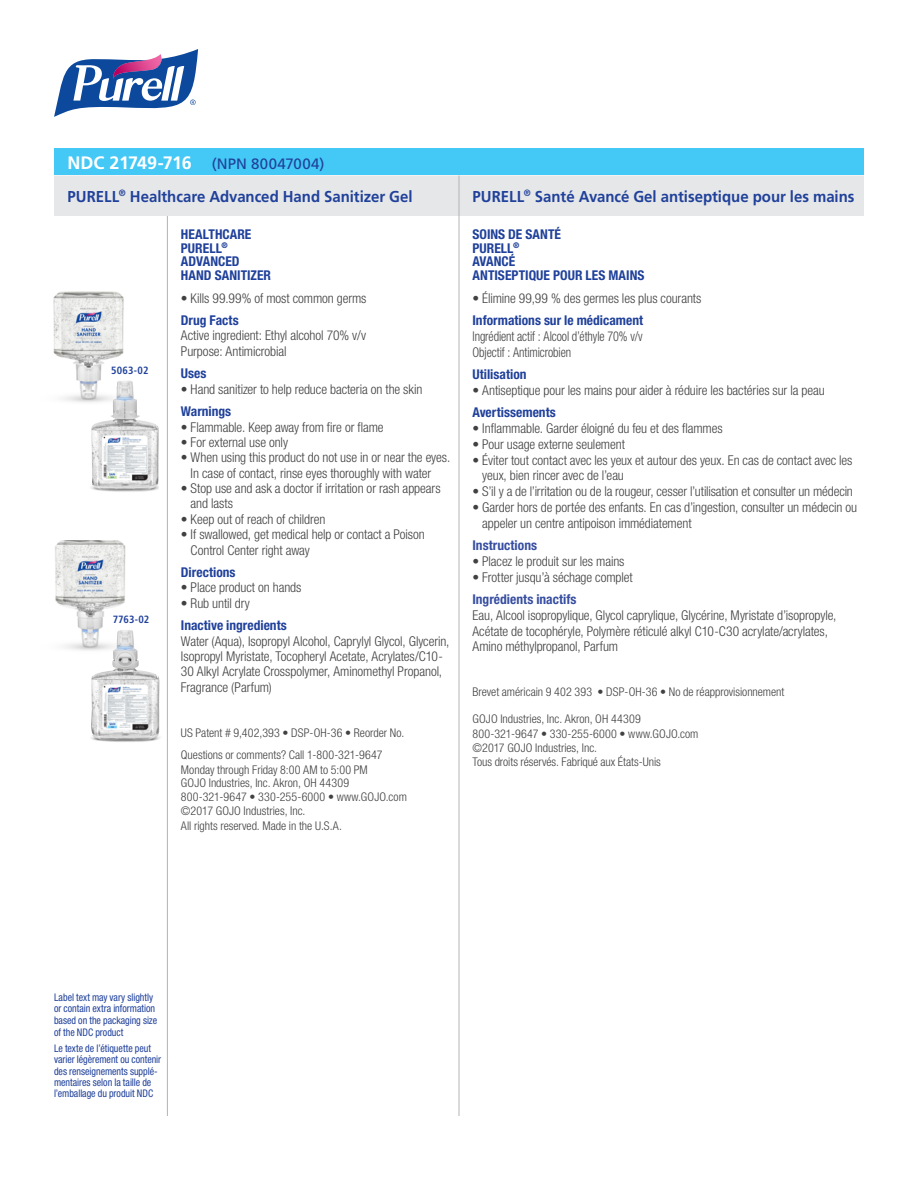
<style>
.page{position:relative;width:918px;height:1188px;background:#fff}
.page>*{position:absolute;margin:0;border:0;box-sizing:border-box;transform-origin:0 0}
.t1{font:700 15.75px "Frutiger LT Std";color:#20419b;scale:.95 1}
.t2{font:15px "Frutiger LT Std";letter-spacing:.025em;color:#20419b}
.t3{font:300 condensed 13.5px/15.5px "Helvetica Neue LT Std";letter-spacing:-.005em;color:#414042}
.t4{font:700 condensed 13.5px/13.5px "Helvetica Neue LT Std";color:#20419b}
.t5{font:300 condensed 13.5px/15.8px "Helvetica Neue LT Std";letter-spacing:-.005em;color:#414042;scale:.9 1}
.t6{font:700 condensed 13.5px "Helvetica Neue LT Std";color:#374ea1}
.t7{font:300 condensed 12px/14.1px "Helvetica Neue LT Std";color:#414042}
.t8{font:condensed 10.5px/11.2px "Helvetica Neue LT Std";color:#20419b;scale:.95 1}
.t9{font:700 condensed 10.5px "Frutiger LT Std";letter-spacing:.005em;color:#20419b}
.s1{font-weight:700;font-size:18px;color:#fff}
</style>
<div class="page">
<div style="left:54px;top:148px;width:810px;height:28px;background:#44c8f5"></div>
<div style="left:54px;top:176px;width:810px;height:40px;background:#e6e7e8"></div>
<hr style="left:459px;top:216px;width:1px;height:900px;background:#b1b4b6">
<hr style="left:167px;top:216px;width:1px;height:900px;background:#b1b4b6">
<hr style="left:459px;top:176px;width:1px;height:40px;background:#b1b4b6">
<svg style="left:54px;top:49px;width:144px;height:68px"></svg>
<img style="left:55px;top:540px;width:78px;height:111px">
<img style="left:53px;top:291px;width:71px;height:111px">
<img style="left:89px;top:632px;width:69px;height:110px">
<img style="left:89px;top:381px;width:61px;height:111px">
<p class="t2" style="left:68px;top:155px;width:258px"><span class="s1">NDC 21749-716</span> (NPN 80047004)</p>
<p class="t1" style="left:68px;top:187px;width:365px">PURELL<sup>®</sup> Healthcare Advanced Hand Sanitizer Gel</p>
<p class="t1" style="left:472px;top:187px;width:404px">PURELL<sup>®</sup> Santé Avancé Gel antiseptique pour les mains</p>
<p class="t4" style="left:181px;top:227px;width:92px">HEALTHCARE<br>PURELL<sup>®<br></sup>ADVANCED<br>HAND SANITIZER</p>
<p class="t3" style="left:181px;top:290px;width:187px">• Kills 99.99% of most common germs</p>
<p class="t4" style="left:181px;top:313px;width:59px">Drug Facts</p>
<p class="t3" style="left:181px;top:328px;width:187px">Active ingredient: Ethyl alcohol 70% v/v<br>Purpose: Antimicrobial</p>
<p class="t4" style="left:181px;top:367px;width:27px">Uses</p>
<p class="t3" style="left:181px;top:381px;width:243px">• Hand sanitizer to help reduce bacteria on the skin</p>
<p class="t4" style="left:181px;top:404px;width:52px">Warnings</p>
<p class="t3" style="left:181px;top:419px;width:204px">• Flammable. Keep away from fire or flame</p>
<p class="t3" style="left:181px;top:434px;width:109px">• For external use only</p>
<p class="t3" style="left:191px;top:450px;width:261px;text-indent:-10px">• When using this product do not use in or near the eyes.<br>In case of contact, rinse eyes thoroughly with water</p>
<p class="t3" style="left:191px;top:480px;width:252px;text-indent:-10px">• Stop use and ask a doctor if irritation or rash appears and lasts</p>
<p class="t3" style="left:181px;top:511px;width:146px">• Keep out of reach of children</p>
<p class="t3" style="left:191px;top:527px;width:236px;text-indent:-10px">• If swallowed, get medical help or contact a Poison<br>Control Center right away</p>
<p class="t4" style="left:181px;top:565px;width:56px">Directions</p>
<p class="t3" style="left:181px;top:580px;width:122px">• Place product on hands</p>
<p class="t3" style="left:181px;top:595px;width:71px">• Rub until dry</p>
<p class="t4" style="left:181px;top:619px;width:108px">Inactive ingredients</p>
<p class="t3" style="left:181px;top:633px;width:270px">Water (Aqua), Isopropyl Alcohol, Caprylyl Glycol, Glycerin, Isopropyl Myristate, Tocopheryl Acetate, Acrylates/C10- 30 Alkyl Acrylate Crosspolymer, Aminomethyl Propanol, Fragrance (Parfum)</p>
<p class="t7" style="left:181px;top:721px;width:225px;line-height:22.5px">US Patent # 9,402,393 • DSP-OH-36 • Reorder No.<br>Questions or comments? Call 1-800-321-9647</p>
<p class="t7" style="left:181px;top:762px;width:228px">Monday through Friday 8:00 AM to 5:00 PM<br>GOJO Industries, Inc. Akron, OH 44309<br>800-321-9647 • 330-255-6000 • www.GOJO.com ©2017 GOJO Industries, Inc.<br>All rights reserved. Made in the U.S.A.</p>
<p class="t4" style="left:472px;top:227px;width:173px">SOINS DE SANTÉ<br>PURELL<sup>®<br></sup>AVANCÉ<br>ANTISEPTIQUE POUR LES MAINS</p>
<p class="t3" style="left:473px;top:290px;width:231px">• Élimine 99,99 % des germes les plus courants</p>
<p class="t4" style="left:473px;top:313px;width:172px">Informations sur le médicament</p>
<p class="t5" style="left:472px;top:328px;width:191px">Ingrédient actif : Alcool d’éthyle 70% v/v<br>Objectif : Antimicrobien</p>
<p class="t4" style="left:472px;top:367px;width:56px">Utilisation</p>
<p class="t3" style="left:472px;top:382px;width:354px">• Antiseptique pour les mains pour aider à réduire les bactéries sur la peau</p>
<p class="t4" style="left:472px;top:406px;width:85px">Avertissements</p>
<p class="t3" style="left:472px;top:420px;width:252px">• Inflammable. Garder éloigné du feu et des flammes</p>
<p class="t3" style="left:472px;top:436px;width:154px">• Pour usage externe seulement</p>
<p class="t3" style="left:482px;top:452px;width:372px;text-indent:-10px">• Éviter tout contact avec les yeux et autour des yeux. En cas de contact avec les yeux, bien rincer avec de l’eau</p>
<p class="t3" style="left:472px;top:483px;width:382px">• S’il y a de l’irritation ou de la rougeur, cesser l’utilisation et consulter un médecin</p>
<p class="t3" style="left:482px;top:499px;width:376px;text-indent:-10px">• Garder hors de portée des enfants. En cas d’ingestion, consulter un médecin ou appeler un centre antipoison immédiatement</p>
<p class="t6" style="left:472px;top:537px;width:66px">Instructions</p>
<p class="t3" style="left:472px;top:553px;width:153px">• Placez le produit sur les mains</p>
<p class="t3" style="left:472px;top:569px;width:162px">• Frotter jusqu’à séchage complet</p>
<p class="t6" style="left:472px;top:591px;width:106px">Ingrédients inactifs</p>
<p class="t3" style="left:472px;top:607px;width:366px">Eau, Alcool isopropylique, Glycol caprylique, Glycérine, Myristate d’isopropyle,<br>Acétate de tocophéryle, Polymère réticulé alkyl C10-C30 acrylate/acrylates,<br>Amino méthylpropanol, Parfum</p>
<p class="t7" style="left:472px;top:685px;width:313px">Brevet américain 9 402 393 • DSP-OH-36 • No de réapprovisionnement</p>
<p class="t7" style="left:472px;top:712px;width:228px">GOJO Industries, Inc. Akron, OH 44309<br>800-321-9647 • 330-255-6000 • www.GOJO.com ©2017 GOJO Industries, Inc.<br>Tous droits réservés. Fabriqué aux États-Unis</p>
<p class="t9" style="left:111px;top:364px;width:39px">5063-02</p>
<p class="t9" style="left:113px;top:613px;width:38px">7763-02</p>
<p class="t8" style="left:54px;top:992px;width:110px">Label text may vary slightly or contain extra information based on the packaging size of the NDC product</p>
<p class="t8" style="left:54px;top:1043px;width:114px">Le texte de l’étiquette peut varier légèrement ou contenir des renseignements supplé&shy;mentaires selon la taille de l’emballage du produit NDC</p>
</div>
